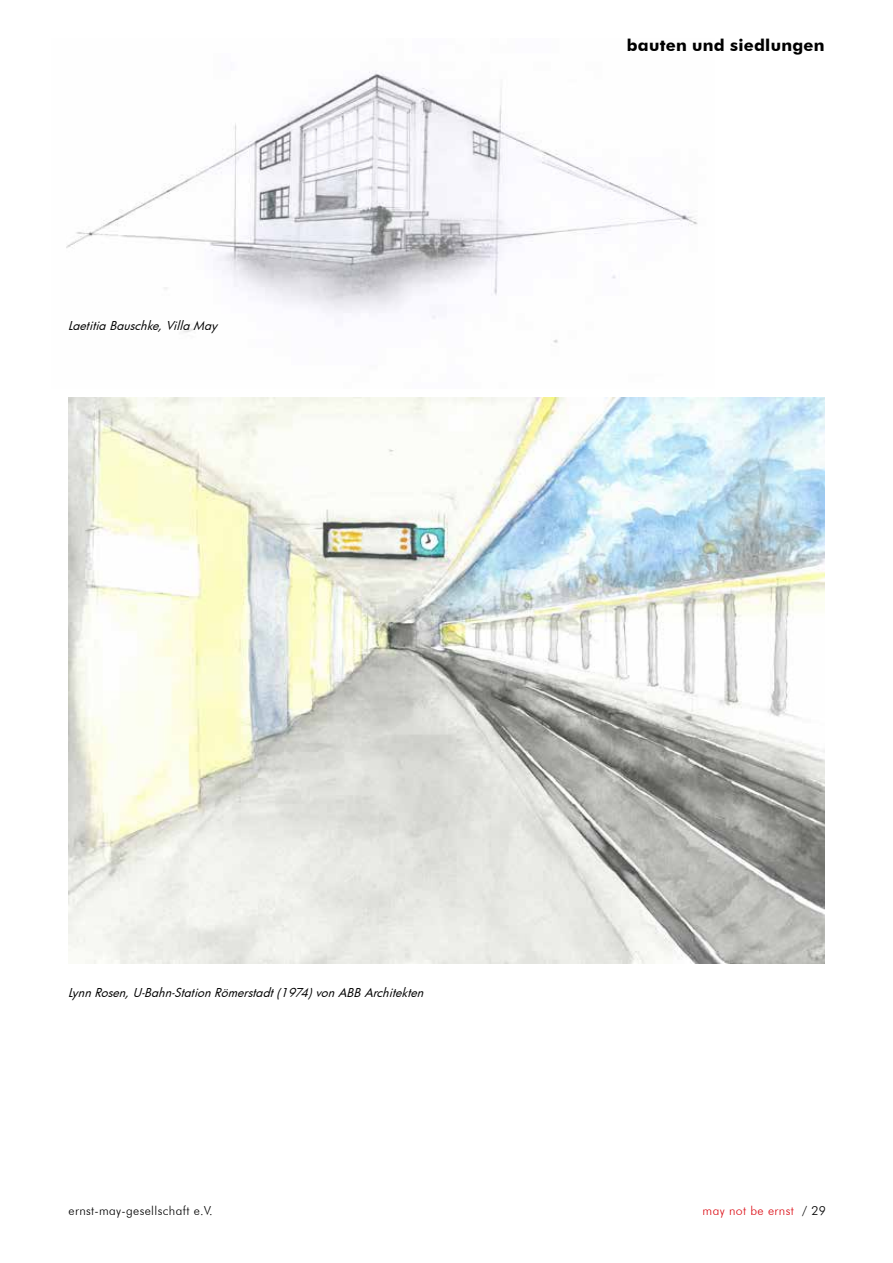
<style>
.page{position:relative;width:893px;height:1263px;background:#fff}
.page>*{position:absolute;margin:0;border:0;box-sizing:border-box;transform-origin:0 0}
.t1{font:700 16.5px "Futura BT";letter-spacing:.015em;color:#000}
.t2{font:300 12.3px "Futura BT";letter-spacing:.03em;color:#000}
.t3{font:300 12.3px "Futura BT";letter-spacing:.03em;color:#dc0d15}
.t4{font:italic 12px "Futura";color:#000}
.s1{color:#000}
</style>
<div class="page">
<img style="left:68px;top:398px;width:757px;height:565px">
<img style="left:66px;top:71px;width:632px;height:272px">
<p class="t4" style="left:68px;top:317px;width:155px">Laetitia Bauschke, Villa May</p>
<h1 class="t1" style="left:627px;top:35px;width:199px">bauten und siedlungen</h1>
<p class="t4" style="left:68px;top:985px;width:361px">Lynn Rosen, U-Bahn-Station Römerstadt (1974) von ABB Architekten</p>
<p class="t2" style="left:69px;top:1203px;width:146px">ernst-may-gesellschaft e.V.</p>
<p class="t3" style="left:703px;top:1203px;width:125px">may not be ernst <span class="s1">/ 29</span></p>
</div>
